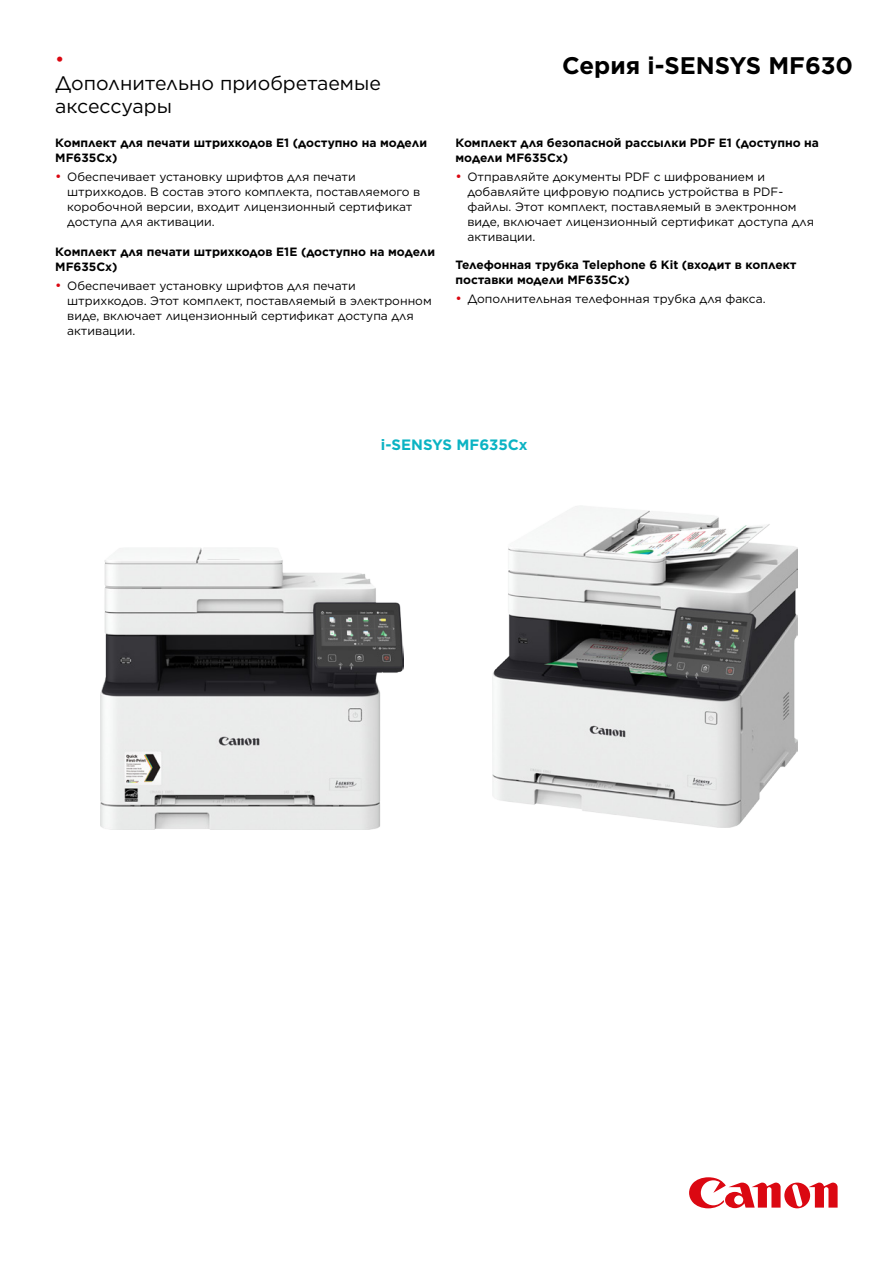
<style>
.page{position:relative;width:893px;height:1263px;background:#fff}
.page>*{position:absolute;margin:0;border:0;box-sizing:border-box;transform-origin:0 0}
.t1{font:700 24px "Gotham";color:#000}
.t2{font:19.5px/23.4px "Gotham";color:#000}
.t3{font:19.5px "Gotham";color:#db0711}
.t4{font:700 15px "Gotham";color:#0bb3c3}
.t5{font:12px/15px "Gotham";color:#000}
.t6{font:700 12px/15px "Gotham";color:#000}
.s1{font-size:13.5px;color:#db0711}
</style>
<div class="page">
<svg style="left:689px;top:1177px;width:149px;height:31px"></svg>
<img style="left:100px;top:547px;width:303px;height:282px">
<img style="left:492px;top:506px;width:305px;height:321px">
<h2 class="t3" style="left:55px;top:47px;width:11px">•</h2>
<h2 class="t2" style="left:55px;top:71px;width:327px">Дополнительно приобретаемые аксессуары</h2>
<p class="t6" style="left:55px;top:135px;width:373px">Комплект для печати штрихкодов E1 (доступно на модели<br>MF635Cx)</p>
<p class="t5" style="left:67px;top:169px;width:355px;text-indent:-12px"><span class="s1">•</span> Обеспечивает установку шрифтов для печати штрихкодов. В состав этого комплекта, поставляемого в коробочной версии, входит лицензионный сертификат доступа для активации.</p>
<p class="t6" style="left:55px;top:244px;width:381px">Комплект для печати штрихкодов E1E (доступно на модели<br>MF635Cx)</p>
<p class="t5" style="left:67px;top:278px;width:366px;text-indent:-12px"><span class="s1">•</span> Обеспечивает установку шрифтов для печати штрихкодов. Этот комплект, поставляемый в электронном виде, включает лицензионный сертификат доступа для активации.</p>
<h1 class="t1" style="left:562px;top:50px;width:292px">Серия i-SENSYS MF630</h1>
<p class="t6" style="left:455px;top:135px;width:365px">Комплект для безопасной рассылки PDF E1 (доступно на модели MF635Cx)</p>
<p class="t5" style="left:467px;top:169px;width:348px;text-indent:-12px"><span class="s1">•</span> Отправляйте документы PDF с шифрованием и добавляйте цифровую подпись устройства в PDF&shy;файлы. Этот комплект, поставляемый в электронном виде, включает лицензионный сертификат доступа для активации.</p>
<p class="t6" style="left:455px;top:257px;width:343px">Телефонная трубка Telephone 6 Kit (входит в коплект поставки модели MF635Cx)</p>
<p class="t5" style="left:455px;top:291px;width:312px"><span class="s1">•</span> Дополнительная телефонная трубка для факса.</p>
<p class="t4" style="left:381px;top:435px;width:148px">i-SENSYS MF635Cx</p>
</div>
